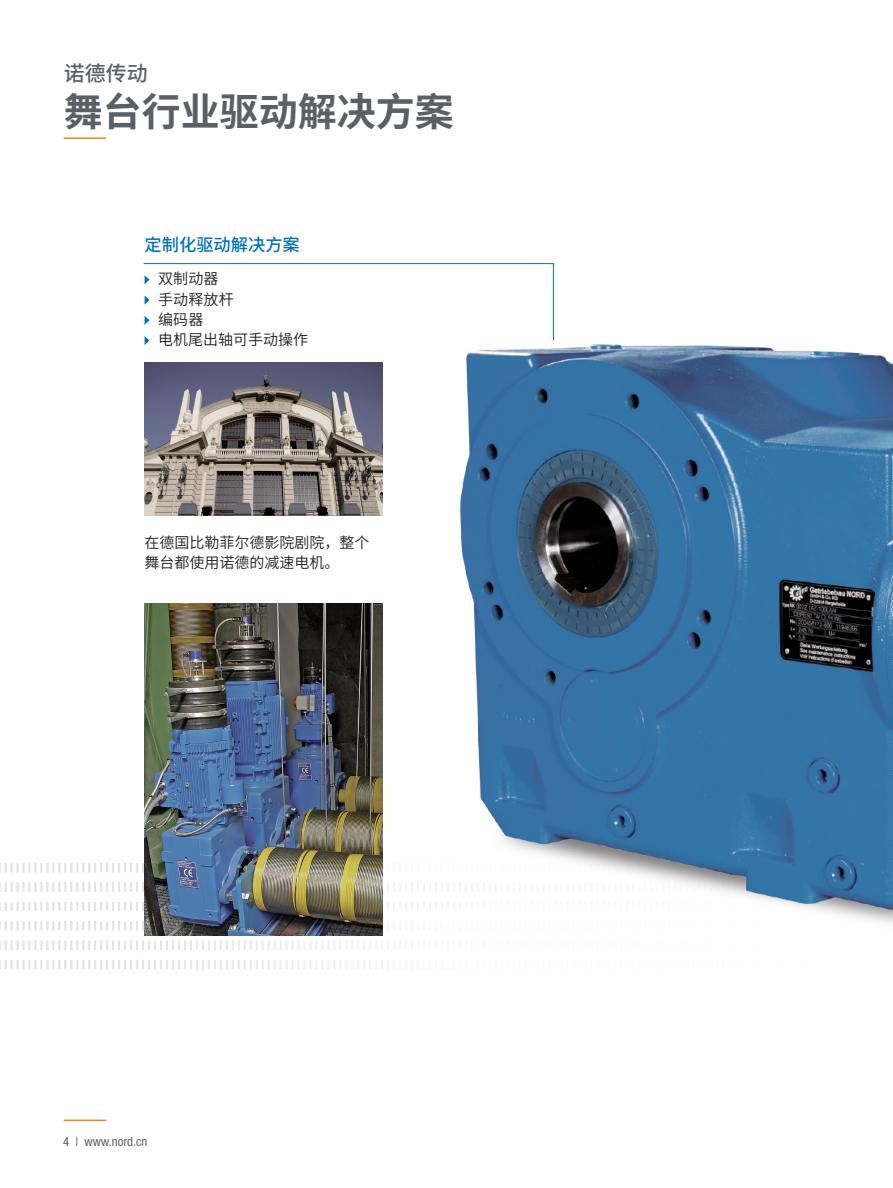
<style>
.page{position:relative;width:893px;height:1188px;background:#fff}
.page>*{position:absolute;margin:0;border:0;box-sizing:border-box;transform-origin:0 0}
.t1{font:700 39px "Source Han Sans CN";color:#5b5f66}
.t2{font:500 21px "Source Han Sans CN";color:#5b5f66}
.t3{font:500 17.25px "Source Han Sans CN";color:#0072bc}
.t4{font:15px/20.2px "Source Han Sans CN";color:#231f20}
.t5{font:condensed 12.75px "Helvetica Neue LT Std";color:#5b5f66}
</style>
<div class="page">
<hr style="left:64px;top:1120px;width:42px;height:1px;background:#f58220">
<hr style="left:64px;top:137px;width:42px;height:2px;background:#f58220">
<img style="left:0;top:861px;width:332px;height:108px">
<img style="left:332px;top:344px;width:561px;height:625px">
<svg style="left:143px;top:263px;width:411px;height:82px"></svg>
<img style="left:145px;top:362px;width:238px;height:154px">
<img style="left:145px;top:604px;width:238px;height:331px">
<h2 class="t2" style="left:64px;top:62px;width:85px">诺德传动</h2>
<h1 class="t1" style="left:64px;top:89px;width:392px">舞台行业驱动解决方案</h1>
<p class="t3" style="left:145px;top:235px;width:157px">定制化驱动解决方案</p>
<p class="t4" style="left:158px;top:269px;width:151px">双制动器<br>手动释放杆<br>编码器<br>电机尾出轴可手动操作</p>
<p class="t4" style="left:145px;top:532px;width:226px">在德国比勒菲尔德影院剧院，整个舞台都使用诺德的减速电机。</p>
<p class="t5" style="left:63px;top:1134px;width:86px">4 | www.nord.cn</p>
</div>
